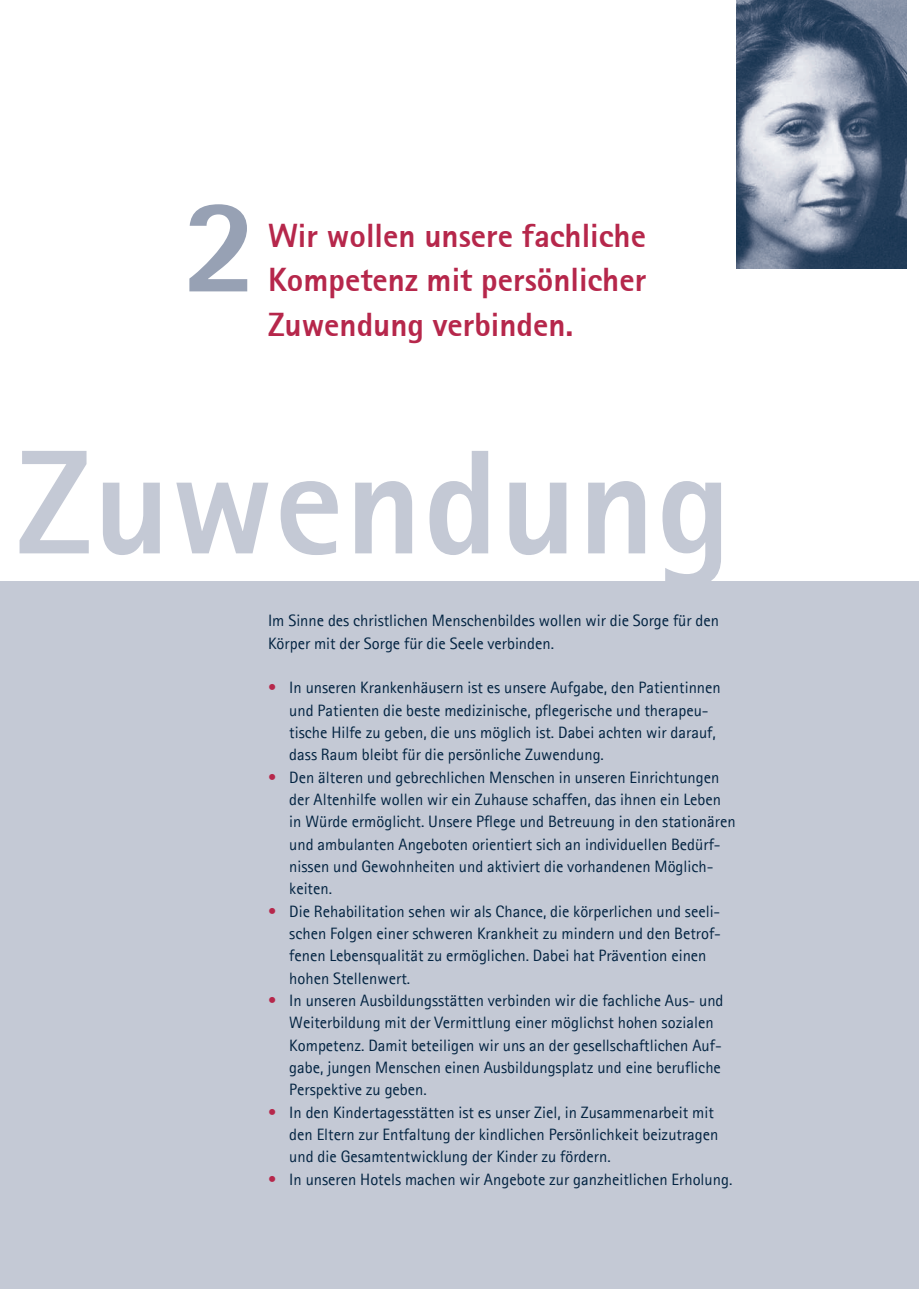
<style>
.page{position:relative;width:919px;height:1289px;background:#fff}
.page>*{position:absolute;margin:0;border:0;box-sizing:border-box;transform-origin:0 0}
.t1{font:800 148.5px "Agfa Rotis Sans Serif";letter-spacing:.01em;color:#c4c9d5}
.t2{font:800 135px "Agfa Rotis Sans Serif";color:#97a1b4}
.t3{font:800 33px/44.7px "Agfa Rotis Sans Serif";color:#b6274b;text-align:justify}
.t4{font:16.5px/22.4px "Agfa Rotis Sans Serif";color:#022341}
.s1{color:#b6274b}
</style>
<div class="page">
<div style="left:0;top:581px;width:906px;height:707px;background:#c4c9d5"></div>
<div style="left:906px;top:581px;width:12px;height:707px;background:#c4c9d5"></div>
<img style="left:736px;top:0;width:170px;height:268px">
<h2 class="t2" style="left:183px;top:160px;width:77px">2</h2>
<h3 class="t3" style="left:268px;top:213px;width:380px">Wir wollen unsere fachliche Kompetenz mit persönlicher Zuwendung verbinden.</h3>
<h1 class="t1" style="left:17px;top:408px;width:715px">Zuwendung</h1>
<p class="t4" style="left:268px;top:609px;width:452px">Im Sinne des christlichen Menschenbildes wollen wir die Sorge für den<br>Körper mit der Sorge für die Seele verbinden.</p>
<p class="t4" style="left:289px;top:676px;width:433px;text-indent:-21px"><span class="s1">•</span> In unseren Krankenhäusern ist es unsere Aufgabe, den Patientinnen und Patienten die beste medizinische, pflegerische und therapeu&shy;tische Hilfe zu geben, die uns möglich ist. Dabei achten wir darauf, dass Raum bleibt für die persönliche Zuwendung.</p>
<p class="t4" style="left:289px;top:765px;width:448px;text-indent:-21px"><span class="s1">•</span> Den älteren und gebrechlichen Menschen in unseren Einrichtungen der Altenhilfe wollen wir ein Zuhause schaffen, das ihnen ein Leben in Würde ermöglicht. Unsere Pflege und Betreuung in den stationären und ambulanten Angeboten orientiert sich an individuellen Bedürf&shy;nissen und Gewohnheiten und aktiviert die vorhandenen Möglich&shy;keiten.</p>
<p class="t4" style="left:289px;top:899px;width:433px;text-indent:-21px"><span class="s1">•</span> Die Rehabilitation sehen wir als Chance, die körperlichen und seeli&shy;schen Folgen einer schweren Krankheit zu mindern und den Betrof&shy;fenen Lebensqualität zu ermöglichen. Dabei hat Prävention einen hohen Stellenwert.</p>
<p class="t4" style="left:289px;top:989px;width:435px;text-indent:-21px"><span class="s1">•</span> In unseren Ausbildungsstätten verbinden wir die fachliche Aus- und Weiterbildung mit der Vermittlung einer möglichst hohen sozialen Kompetenz. Damit beteiligen wir uns an der gesellschaftlichen Auf&shy;gabe, jungen Menschen einen Ausbildungsplatz und eine berufliche Perspektive zu geben.</p>
<p class="t4" style="left:289px;top:1100px;width:430px;text-indent:-21px"><span class="s1">•</span> In den Kindertagesstätten ist es unser Ziel, in Zusammenarbeit mit den Eltern zur Entfaltung der kindlichen Persönlichkeit beizutragen und die Gesamtentwicklung der Kinder zu fördern.</p>
<p class="t4" style="left:268px;top:1167px;width:466px"><span class="s1">•</span> In unseren Hotels machen wir Angebote zur ganzheitlichen Erholung.</p>
</div>
